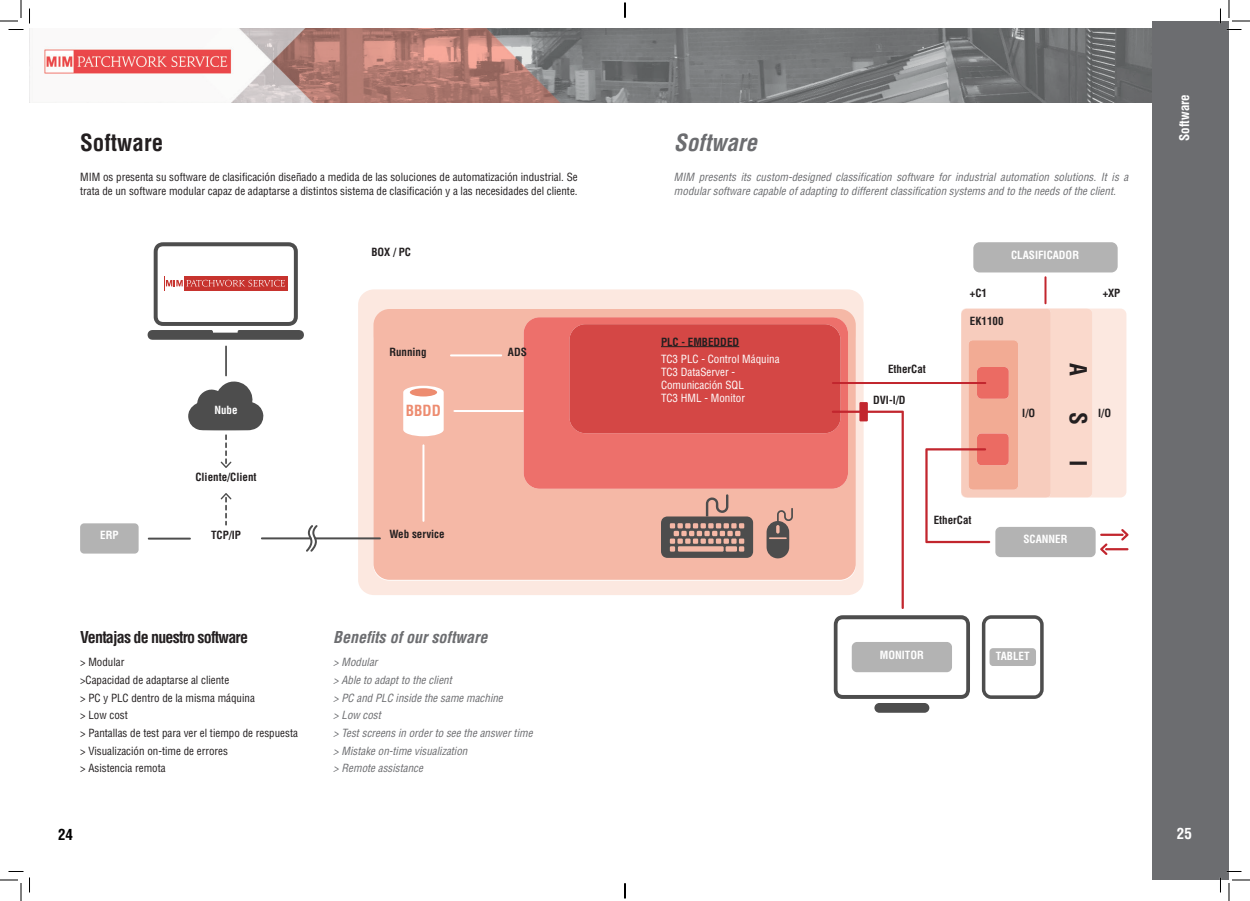
<style>
.page{position:relative;width:1250px;height:901px;background:#fff}
.page>*{position:absolute;margin:0;border:0;box-sizing:border-box;transform-origin:0 0}
.t1{font:700 condensed 23px "Helvetica LT Std";color:#231f20}
.t2{font:italic 700 condensed 23px "Helvetica LT Std";color:#6c6d70}
.t3{font:700 condensed 16px "Helvetica LT Std";letter-spacing:-.05em;color:#231f20}
.t4{font:italic 700 condensed 16px "Helvetica LT Std";color:#6c6d70}
.t5{font:700 condensed 15px "Helvetica LT Std";color:#ed8c70}
.t6{font:700 condensed 15px "Helvetica LT Std";color:#000}
.t7{font:700 condensed 15px "Helvetica LT Std";color:#fff}
.t8{font:700 condensed 13px "Helvetica LT Std";color:#fff}
.t9{font:condensed 11px/13.2px "Helvetica LT Std";color:#231f20}
.t10{font:italic condensed 11px/13.2px "Helvetica LT Std";color:#6c6d70}
.t11{font:700 condensed 11px "Helvetica LT Std";color:#231f20}
.t12{font:condensed 11px "Helvetica LT Std";color:#fff}
.t13{font:700 condensed 11px "Helvetica LT Std";color:#fff}
</style>
<div class="page">
<img style="left:44px;top:29px;width:1108px;height:73px">
<div style="left:80px;top:523px;width:59px;height:31px;background:#b3b3b3;border-radius:4px"></div>
<div style="left:358px;top:289px;width:505px;height:306px;background:#fce8e0"></div>
<div style="left:373px;top:309px;width:482px;height:271px;background:#f5b8a6"></div>
<hr style="left:450px;top:354px;width:52px;height:2px;background:#fff">
<svg style="left:453px;top:410px;width:70px;height:2px"></svg>
<hr style="left:314px;top:537px;width:67px;height:2px;background:#4d4d4d">
<hr style="left:261px;top:537px;width:51px;height:2px;background:#4d4d4d">
<hr style="left:148px;top:538px;width:43px;height:2px;background:#4d4d4d">
<hr style="left:225px;top:346px;width:2px;height:30px;background:#4d4d4d">
<hr style="left:422px;top:444px;width:2px;height:78px;background:#fff">
<svg style="left:403px;top:386px;width:41px;height:50px"></svg>
<div style="left:410px;top:388px;width:27px;height:8px;background:#ed8c70;border-radius:50%"></div>
<svg style="left:221px;top:493px;width:10px;height:32px"></svg>
<svg style="left:188px;top:381px;width:76px;height:87px"></svg>
<svg style="left:306px;top:525px;width:12px;height:27px"></svg>
<div style="left:1152px;top:21px;width:77px;height:859px;background:#6c6d70"></div>
<svg style="left:833px;top:615px;width:137px;height:84px"></svg>
<div style="left:874px;top:703px;width:55px;height:10px;background:#4d4d4d;border-radius:5px"></div>
<div style="left:523px;top:317px;width:325px;height:172px;background:#ed706b"></div>
<div style="left:995px;top:527px;width:100px;height:30px;background:#b3b3b3;border-radius:5px"></div>
<div style="left:859px;top:402px;width:9px;height:19px;background:#c2262e"></div>
<div style="left:851px;top:642px;width:101px;height:30px;background:#b3b3b3;border-radius:5px"></div>
<div style="left:973px;top:242px;width:144px;height:30px;background:#b3b3b3;border-radius:6px"></div>
<div style="left:569px;top:324px;width:271px;height:109px;background:#d44745;border-radius:16px"></div>
<hr style="left:832px;top:382px;width:154px;height:2px;background:#c2262e">
<svg style="left:832px;top:411px;width:72px;height:198px"></svg>
<hr style="left:1044px;top:276px;width:2px;height:28px;background:#c2262e">
<svg style="left:766px;top:508px;width:27px;height:51px"></svg>
<svg style="left:661px;top:494px;width:92px;height:64px;background:#a5857b"></svg>
<svg style="left:925px;top:309px;width:203px;height:246px"></svg>
<hr style="left:661px;top:346px;width:78px;height:1px;background:#231f20">
<svg style="left:982px;top:615px;width:61px;height:84px"></svg>
<div style="left:989px;top:648px;width:47px;height:18px;background:#b3b3b3;border-radius:4px"></div>
<svg style="left:147px;top:242px;width:157px;height:98px"></svg>
<svg style="left:0;top:0;width:30px;height:30px"></svg>
<svg style="left:0;top:871px;width:30px;height:30px"></svg>
<svg style="left:1219px;top:0;width:31px;height:30px"></svg>
<svg style="left:1219px;top:871px;width:31px;height:30px"></svg>
<svg style="left:624px;top:3px;width:2px;height:15px"></svg>
<svg style="left:624px;top:883px;width:2px;height:15px"></svg>
<p class="t1" style="left:80px;top:128px;width:85px">Software</p>
<p class="t9" style="left:80px;top:171px;width:499px">MIM os presenta su software de clasificación diseñado a medida de las soluciones de automatización industrial. Se trata de un software modular capaz de adaptarse a distintos sistema de clasificación y a las necesidades del cliente.</p>
<p class="t13" style="left:100px;top:528px;width:20px">ERP</p>
<p class="t11" style="left:371px;top:245px;width:41px">BOX / PC</p>
<p class="t11" style="left:389px;top:345px;width:39px">Running</p>
<p class="t13" style="left:214px;top:403px;width:25px">Nube</p>
<p class="t5" style="left:406px;top:401px;width:37px">BBDD</p>
<p class="t11" style="left:195px;top:470px;width:63px">Cliente/Client</p>
<p class="t11" style="left:211px;top:528px;width:31px">TCP/IP</p>
<p class="t11" style="left:389px;top:527px;width:57px">Web service</p>
<p class="t11" style="left:508px;top:345px;width:20px">ADS</p>
<p class="t3" style="left:80px;top:627px;width:169px">Ventajas de nuestro software</p>
<p class="t4" style="left:333px;top:627px;width:156px">Benefits of our software</p>
<p class="t9" style="left:80px;top:656px;width:46px">&gt; Modular</p>
<p class="t9" style="left:80px;top:673px;width:151px">&gt;Capacidad de adaptarse al cliente</p>
<p class="t9" style="left:80px;top:691px;width:176px">&gt; PC y PLC dentro de la misma máquina</p>
<p class="t9" style="left:80px;top:709px;width:49px">&gt; Low cost</p>
<p class="t9" style="left:80px;top:726px;width:219px">&gt; Pantallas de test para ver el tiempo de respuesta</p>
<p class="t9" style="left:80px;top:744px;width:149px">&gt; Visualización on-time de errores</p>
<p class="t9" style="left:80px;top:762px;width:87px">&gt; Asistencia remota</p>
<p class="t10" style="left:333px;top:656px;width:46px">&gt; Modular</p>
<p class="t10" style="left:333px;top:673px;width:120px">&gt; Able to adapt to the client</p>
<p class="t10" style="left:333px;top:691px;width:171px">&gt; PC and PLC inside the same machine</p>
<p class="t10" style="left:333px;top:709px;width:49px">&gt; Low cost</p>
<p class="t10" style="left:333px;top:727px;width:201px">&gt; Test screens in order to see the answer time</p>
<p class="t10" style="left:333px;top:744px;width:136px">&gt; Mistake on-time visualization</p>
<p class="t10" style="left:333px;top:762px;width:91px">&gt; Remote assistance</p>
<p class="t2" style="left:674px;top:128px;width:85px">Software</p>
<p class="t10" style="left:674px;top:171px;width:456px">MIM presents its custom-designed classification software for industrial automation solutions. It is a modular software capable of adapting to different classification systems and to the needs of the client.</p>
<p class="t13" style="left:1011px;top:248px;width:69px">CLASIFICADOR</p>
<p class="t11" style="left:661px;top:335px;width:80px">PLC - EMBEDDED</p>
<p class="t12" style="left:661px;top:352px;width:120px">TC3 PLC - Control Máquina</p>
<p class="t12" style="left:661px;top:365px;width:76px">TC3 DataServer -</p>
<p class="t12" style="left:661px;top:378px;width:84px">Comunicación SQL</p>
<p class="t12" style="left:661px;top:391px;width:86px">TC3 HML - Monitor</p>
<p class="t11" style="left:888px;top:362px;width:39px">EtherCat</p>
<p class="t11" style="left:873px;top:393px;width:34px">DVI-I/D</p>
<p class="t11" style="left:970px;top:286px;width:19px">+C1</p>
<p class="t11" style="left:1102px;top:286px;width:19px">+XP</p>
<p class="t11" style="left:970px;top:314px;width:35px">EK1100</p>
<p class="t1" style="left:1092px;top:363px;width:14px;rotate:90deg">A</p>
<p class="t1" style="left:1092px;top:412px;width:14px;rotate:90deg">S</p>
<p class="t1" style="left:1092px;top:460px;width:8px;rotate:90deg">I</p>
<p class="t11" style="left:1022px;top:406px;width:14px">I/O</p>
<p class="t11" style="left:1098px;top:406px;width:14px">I/O</p>
<p class="t11" style="left:933px;top:513px;width:39px">EtherCat</p>
<p class="t13" style="left:1023px;top:532px;width:46px">SCANNER</p>
<p class="t13" style="left:880px;top:648px;width:45px">MONITOR</p>
<p class="t13" style="left:996px;top:649px;width:35px">TABLET</p>
<p class="t8" style="left:1176px;top:141px;width:48px;rotate:-90deg">Software</p>
<p class="t6" style="left:58px;top:825px;width:16px">24</p>
<p class="t7" style="left:1177px;top:824px;width:16px">25</p>
</div>
